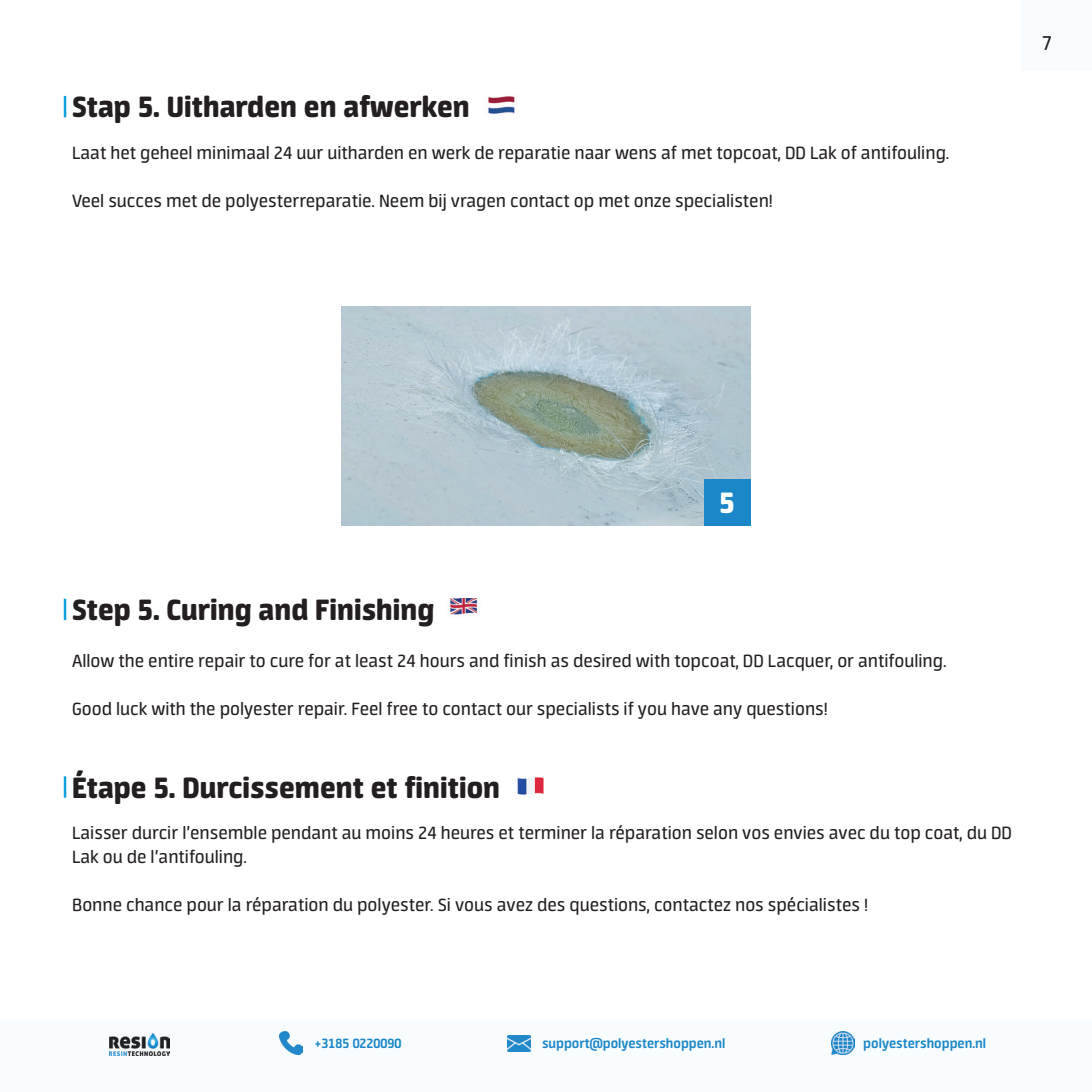
<style>
.page{position:relative;width:1092px;height:1092px;background:#fff}
.page>*{position:absolute;margin:0;border:0;box-sizing:border-box;transform-origin:0 0}
.t1{font:800 32.5px "Neuron";color:#231f20}
.t2{font:800 32.5px "Neuron";color:#fff}
.t3{font:22.5px "Neuron";color:#231f20}
.t4{font:20px/24px "Neuron";color:#231f20}
.t5{font:700 15px "Neuron";color:#1b87c9}
</style>
<div class="page">
<div style="left:1020px;top:0;width:71px;height:71px;background:#f8fcfe"></div>
<img style="left:109px;top:1033px;width:61px;height:22px">
<img style="left:280px;top:1031px;width:22px;height:23px">
<img style="left:508px;top:1035px;width:22px;height:16px">
<img style="left:831px;top:1031px;width:23px;height:23px">
<img style="left:488px;top:96px;width:27px;height:18px">
<hr style="left:64px;top:96px;width:2px;height:21px;background:#0fa2dd">
<img style="left:449px;top:598px;width:29px;height:17px">
<hr style="left:64px;top:598px;width:2px;height:22px;background:#0fa2dd">
<img style="left:517px;top:777px;width:27px;height:18px">
<hr style="left:64px;top:776px;width:2px;height:21px;background:#0fa2dd">
<img style="left:341px;top:306px;width:409px;height:220px">
<div style="left:704px;top:479px;width:46px;height:47px;background:#1b87c9"></div>
<h1 class="t1" style="left:72px;top:88px;width:399px">Stap 5. Uitharden en afwerken</h1>
<p class="t4" style="left:72px;top:140px;width:878px">Laat het geheel minimaal 24 uur uitharden en werk de reparatie naar wens af met topcoat, DD Lak of antifouling.</p>
<p class="t4" style="left:72px;top:188px;width:702px">Veel succes met de polyesterreparatie. Neem bij vragen contact op met onze specialisten!</p>
<p class="t3" style="left:1041px;top:31px;width:12px">7</p>
<h1 class="t2" style="left:719px;top:484px;width:17px">5</h1>
<h1 class="t1" style="left:72px;top:590px;width:364px">Step 5. Curing and Finishing</h1>
<p class="t4" style="left:72px;top:648px;width:875px">Allow the entire repair to cure for at least 24 hours and finish as desired with topcoat, DD Lacquer, or antifouling.</p>
<p class="t4" style="left:72px;top:696px;width:757px">Good luck with the polyester repair. Feel free to contact our specialists if you have any questions!</p>
<h1 class="t1" style="left:72px;top:768px;width:429px">Étape 5. Durcissement et finition</h1>
<p class="t4" style="left:72px;top:820px;width:941px">Laisser durcir l’ensemble pendant au moins 24 heures et terminer la réparation selon vos envies avec du top coat, du DD<br>Lak ou de l’antifouling.</p>
<p class="t4" style="left:72px;top:892px;width:797px">Bonne chance pour la réparation du polyester. Si vous avez des questions, contactez nos spécialistes !</p>
<p class="t5" style="left:314px;top:1034px;width:88px">+3185 0220090</p>
<p class="t5" style="left:542px;top:1034px;width:185px">support@polyestershoppen.nl</p>
<p class="t5" style="left:863px;top:1034px;width:124px">polyestershoppen.nl</p>
</div>
